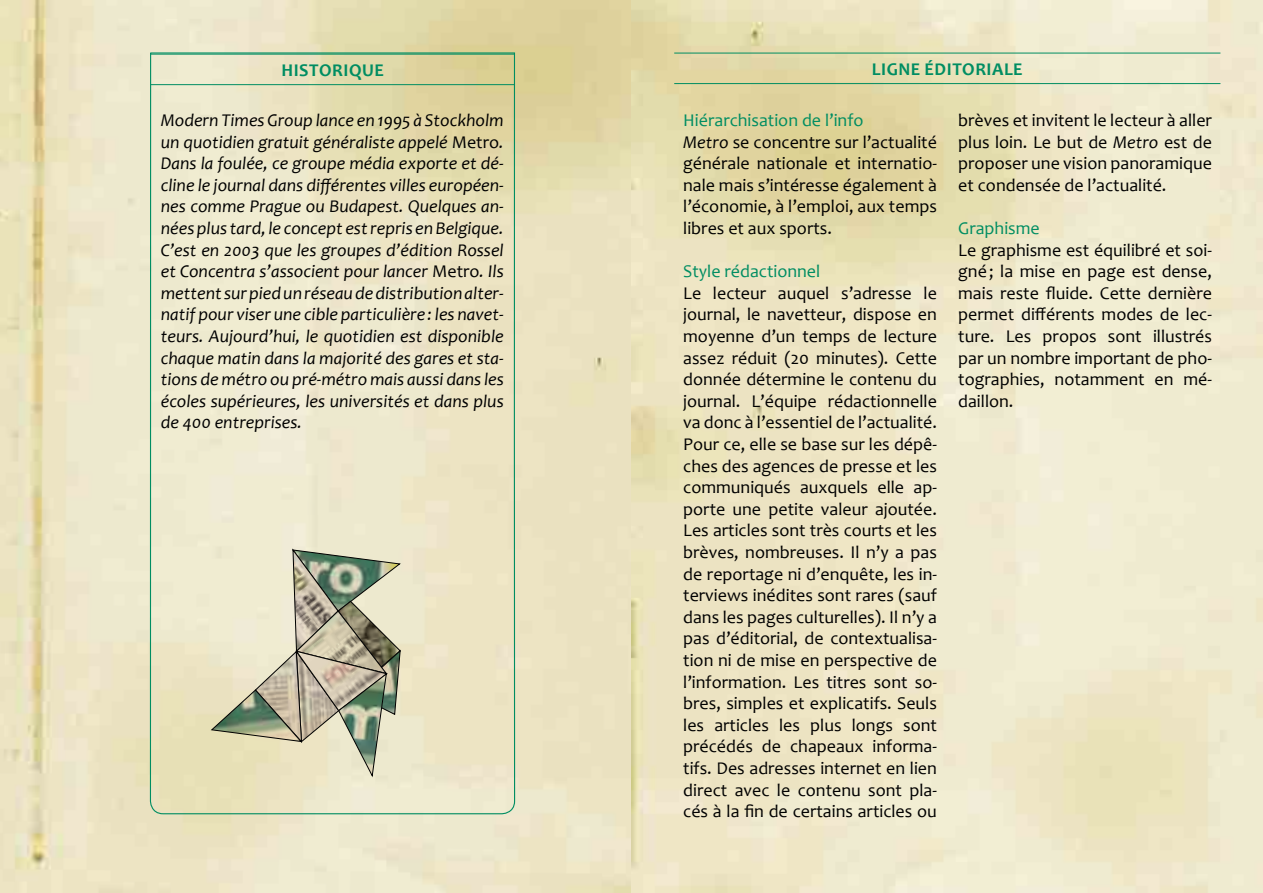
<style>
.page{position:relative;width:1263px;height:893px;background:#fff}
.page>*{position:absolute;margin:0;border:0;box-sizing:border-box;transform-origin:0 0}
.t1{font:18px/21.6px "Candara";color:#000;text-align:justify}
.t2{font:italic 18px/21.6px "Candara";color:#000;text-align:justify}
.t3{font:18px "Candara";color:#008d62}
.t4{font:700 18px "Candara";letter-spacing:.03em;color:#008d62}
.s1{color:#008d62}
.s2{font-style:italic}
.s3{font-style:normal}
</style>
<div class="page">
<img style="left:0;top:0;width:1263px;height:893px">
<hr style="left:674px;top:53px;width:546px;height:1px;background:#008d62">
<hr style="left:674px;top:83px;width:546px;height:1px;background:#008d62">
<svg style="left:149px;top:52px;width:367px;height:841px;background:#e3dfc1"></svg>
<p class="t4" style="left:281px;top:59px;width:104px">HISTORIQUE</p>
<p class="t4" style="left:872px;top:58px;width:152px">LIGNE ÉDITORIALE</p>
<p class="t1" style="left:683px;top:109px;width:255px;text-align:left"><span class="s1">Hiérarchisation de l’info<br></span><span class="s2">Metro</span> se concentre sur l’actualité générale nationale et internatio&shy;nale mais s’intéresse également à l’économie, à l’emploi, aux temps libres et aux sports.</p>
<p class="t3" style="left:683px;top:260px;width:139px">Style rédactionnel</p>
<p class="t1" style="left:683px;top:282px;width:255px">Le lecteur auquel s’adresse le journal, le navetteur, dispose en moyenne d’un temps de lecture assez réduit (20 minutes). Cette donnée détermine le contenu du journal. L’équipe rédactionnelle va donc à l’essentiel de l’actualité.<br>Pour ce, elle se base sur les dépê&shy;ches des agences de presse et les communiqués auxquels elle ap&shy;porte une petite valeur ajoutée.<br>Les articles sont très courts et les brèves, nombreuses. Il n’y a pas de reportage ni d’enquête, les in&shy;terviews inédites sont rares (sauf dans les pages culturelles). Il n’y a pas d’éditorial, de contextualisa&shy;tion ni de mise en perspective de l’information. Les titres sont so&shy;bres, simples et explicatifs. Seuls les articles les plus longs sont précédés de chapeaux informa&shy;tifs. Des adresses internet en lien direct avec le contenu sont pla&shy;cés à la fin de certains articles ou</p>
<p class="t2" style="left:161px;top:109px;width:344px">Modern Times Group lance en 1995 à Stockholm un quotidien gratuit généraliste appelé <span class="s3">Metro</span>.<br>Dans la foulée, ce groupe média exporte et dé&shy;cline le journal dans différentes villes européen&shy;nes comme Prague ou Budapest. Quelques an&shy;nées plus tard, le concept est repris en Belgique.<br>C’est en 2003 que les groupes d’édition Rossel et Concentra s’associent pour lancer <span class="s3">Metro</span>. Ils mettent sur pied un réseau de distribution alter&shy;natif pour viser une cible particulière : les navet&shy;teurs. Aujourd’hui, le quotidien est disponible chaque matin dans la majorité des gares et sta&shy;tions de métro ou pré-métro mais aussi dans les écoles supérieures, les universités et dans plus de 400 entreprises.</p>
<p class="t1" style="left:958px;top:109px;width:255px">brèves et invitent le lecteur à aller plus loin. Le but de <span class="s2">Metro</span> est de proposer une vision panoramique et condensée de l’actualité.</p>
<p class="t3" style="left:958px;top:217px;width:83px">Graphisme</p>
<p class="t1" style="left:958px;top:239px;width:255px">Le graphisme est équilibré et soi&shy;gné; la mise en page est dense, mais reste fluide. Cette dernière permet différents modes de lec&shy;ture. Les propos sont illustrés par un nombre important de pho&shy;tographies, notamment en mé&shy;daillon.</p>
</div>
